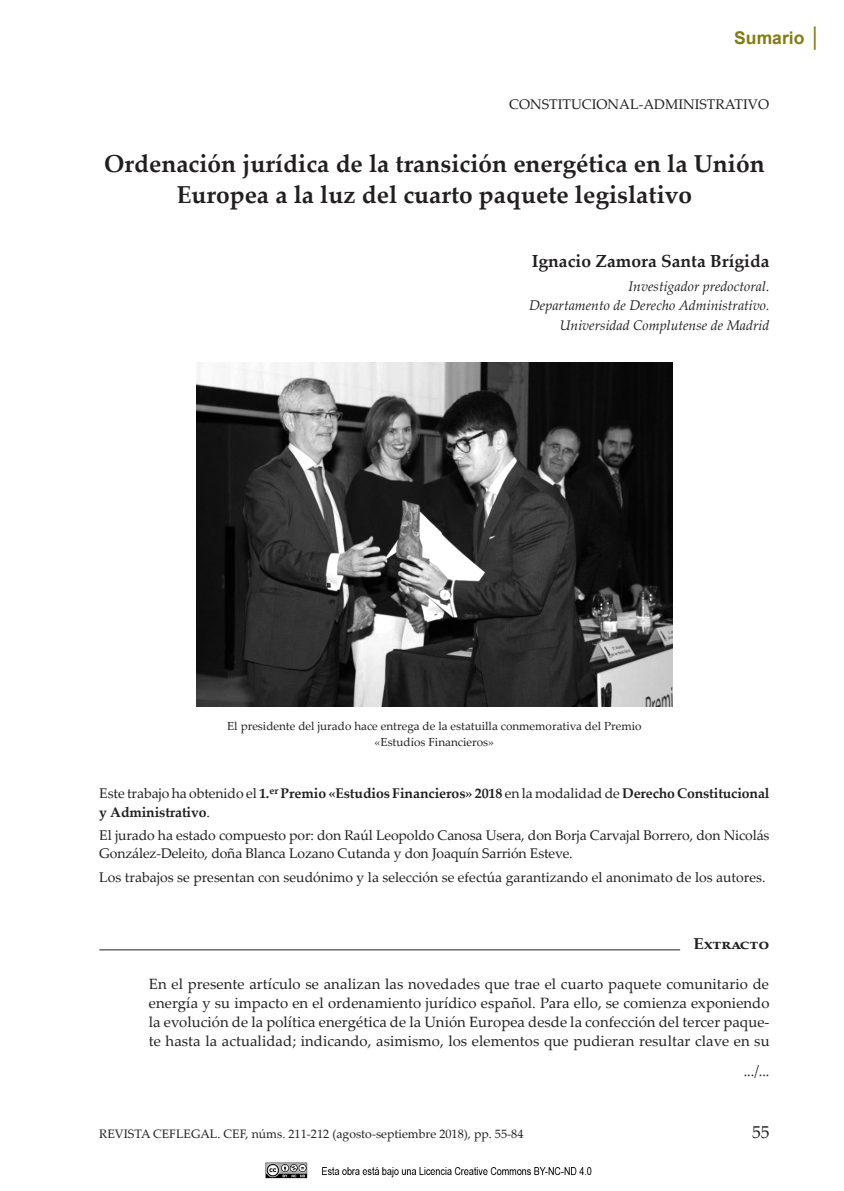
<style>
.page{position:relative;width:844px;height:1191px;background:#fff}
.page>*{position:absolute;margin:0;border:0;box-sizing:border-box;transform-origin:0 0}
.Título_comentario{font:700 24.5px/31.5px "Palatino Linotype";color:#231f20;text-align:center}
.Autor{font:700 17.5px "Palatino Linotype";color:#231f20}
.t1{font:700 17.5px "Arial";color:#847b15}
.t2{font:17.5px "Palatino Linotype";color:#231f20}
.Extracto{font:700 15.75px "Palatino Linotype";color:#231f20;scale:1.1 1}
.Tablas_y_gráficos{font:15.75px "Palatino Linotype";color:#231f20;scale:.9 1}
.Texto_extracto{font:14.88px/19.2px "Palatino Linotype";letter-spacing:.005em;color:#231f20;text-align:justify}
.Trabajo_seleccionado{font:14px/18.4px "Palatino Linotype";letter-spacing:-.01em;color:#231f20}
.Trabajo_seleccionado-2{font:700 14px/18.4px "Palatino Linotype";letter-spacing:-.01em;color:#231f20}
.t3{font:italic 14px/19.2px "Palatino Linotype";color:#231f20;text-align:right}
.t4{font:12.25px "Palatino Linotype";color:#231f20}
.t5{font:11.72px/15.8px "Palatino Linotype";color:#231f20;text-align:center}
.s1{font-size:19.25px}
.s2{font-weight:400}
</style>
<div class="page">
<hr style="left:99px;top:949px;width:581px;height:1px;background:#231f20">
<img style="left:197px;top:362px;width:475px;height:344px">
<img style="left:265px;top:1162px;width:327px;height:17px">
<p class="t1" style="left:734px;top:26px;width:89px">Sumario <span class="s1">│</span></p>
<p class="Trabajo_seleccionado" style="left:509px;top:94px;width:261px">CONSTITUCIONAL-ADMINISTRATIVO</p>
<p class="Título_comentario" style="left:104px;top:147px;width:662px">Ordenación jurídica de la transición energética en la Unión<br>Europea a la luz del cuarto paquete legislativo</p>
<p class="Autor" style="left:531px;top:248px;width:239px">Ignacio Zamora Santa Brígida</p>
<p class="t3" style="left:529px;top:276px;width:242px">Investigador predoctoral.<br>Departamento de Derecho Administrativo.<br>Universidad Complutense de Madrid</p>
<p class="t5" style="left:227px;top:717px;width:416px">El presidente del jurado hace entrega de la estatuilla conmemorativa del Premio «Estudios Financieros»</p>
<p class="Trabajo_seleccionado-2" style="left:99px;top:784px;width:671px"><span class="s2">Este trabajo ha obtenido el</span> 1.<sup>er</sup> Premio «Estudios Financieros» 2018 <span class="s2">en la modalidad de</span> Derecho Constitucional y Administrativo<span class="s2">.</span></p>
<p class="Trabajo_seleccionado" style="left:99px;top:825px;width:671px">El jurado ha estado compuesto por: don Raúl Leopoldo Canosa Usera, don Borja Carvajal Borrero, don Nicolás<br>González-Deleito, doña Blanca Lozano Cutanda y don Joaquín Sarrión Esteve.</p>
<p class="Trabajo_seleccionado" style="left:99px;top:867px;width:667px">Los trabajos se presentan con seudónimo y la selección se efectúa garantizando el anonimato de los autores.</p>
<p class="Extracto" style="left:693px;top:933px;width:70px">Extracto</p>
<p class="Texto_extracto" style="left:149px;top:973px;width:622px">En el presente artículo se analizan las novedades que trae el cuarto paquete comunitario de energía y su impacto en el ordenamiento jurídico español. Para ello, se comienza exponiendo la evolución de la política energética de la Unión Europea desde la confección del tercer paque&shy;te hasta la actualidad; indicando, asimismo, los elementos que pudieran resultar clave en su</p>
<p class="Tablas_y_gráficos" style="left:743px;top:1059px;width:30px">.../...</p>
<p class="t4" style="left:99px;top:1125px;width:425px">REVISTA CEFLEGAL. CEF, núms. 211-212 (agosto-septiembre 2018), pp. 55-84</p>
<p class="t2" style="left:751px;top:1120px;width:19px">55</p>
</div>
